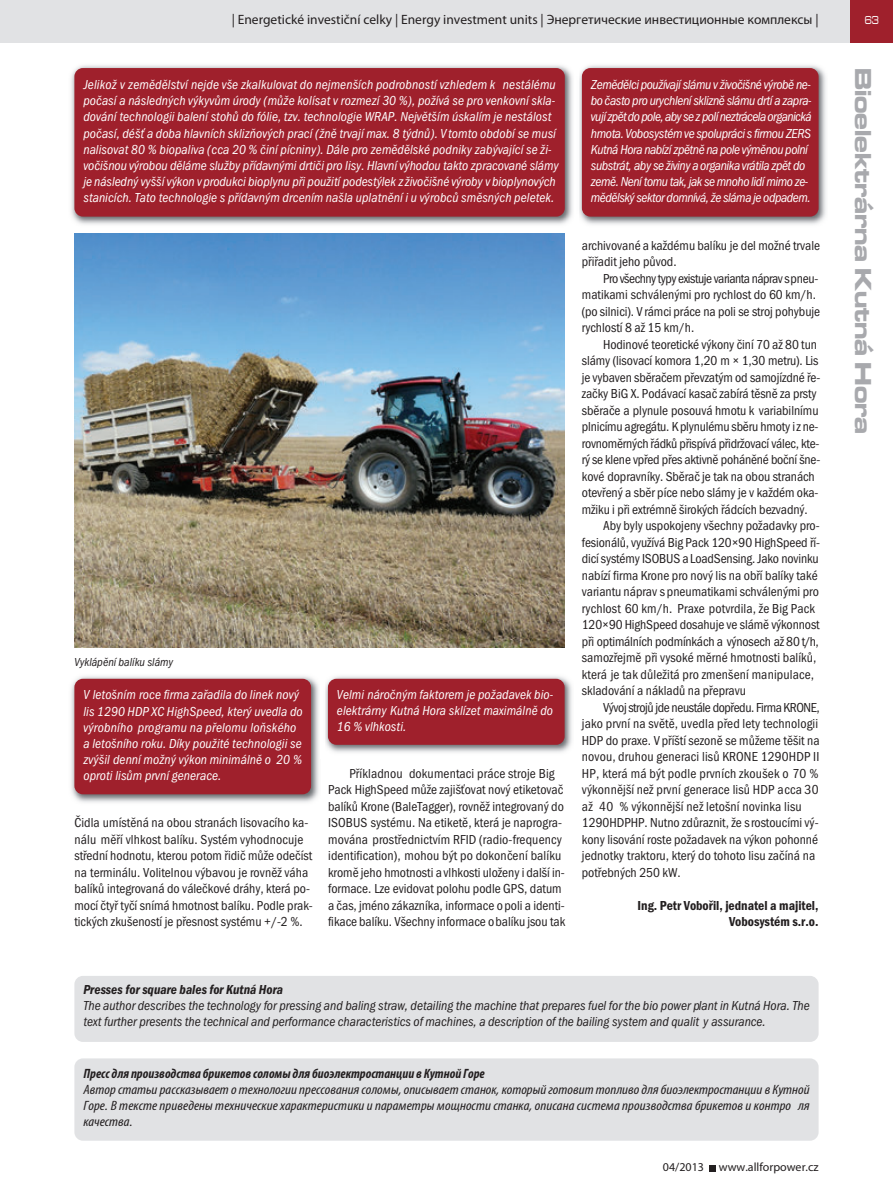
<style>
.page{position:relative;width:893px;height:1191px;background:#fff}
.page>*{position:absolute;margin:0;border:0;box-sizing:border-box;transform-origin:0 0}
.t1{font:700 expanded 24px "Microgramma DOT";color:#a8a9ad}
.t2{font:13.5px/16.5px "Franklin Got Itc TOT Boo Con";color:#231f20}
.t3{font:13.5px/16.2px "Franklin Got Itc TOT Boo Con Ita";letter-spacing:.005em;color:#fff}
.t4{font:13.5px/16.2px "Franklin Got Itc TOT Boo Con Ita";letter-spacing:-.03em;color:#fff}
.t5{font:13.5px/16.2px "Franklin Got Itc TOT Boo Con Ita";color:#231f20}
.t6{font:italic condensed 13.5px/16.2px "Myriad Pro";letter-spacing:.005em;color:#231f20;text-align:justify;scale:1.12 1}
.t7{font:13.5px "Myriad Pro";color:#231f20}
.t8{font:italic 700 condensed 13.5px "Myriad Pro";color:#231f20}
.t9{font:13.5px/16.5px "Franklin Got Itc TOT Dem Con";color:#231f20;text-align:right}
.t10{font:13.5px "Franklin Got Itc TOT Boo Con";letter-spacing:-.03em;color:#231f20}
.t11{font:13.5px "Franklin Got Itc TOT Dem Con Ita";color:#231f20}
.t12{font:12px "Myriad Pro";color:#231f20}
.t13{font:12px "Franklin Got Itc TOT Boo Con Ita";color:#231f20}
.t14{font:500 expanded 12px "Microgramma DOT";color:#fff;scale:.7 1}
</style>
<div class="page">
<div style="left:0;top:0;width:850px;height:43px;background:#e1e2e4"></div>
<div style="left:850px;top:0;width:43px;height:43px;background:#9f202c"></div>
<svg style="left:709px;top:1165px;width:6px;height:6px"></svg>
<div style="left:74px;top:976px;width:745px;height:66px;background:#e1e2e4;border-radius:9px"></div>
<div style="left:74px;top:1058px;width:745px;height:82px;background:#e1e2e4;border-radius:9px"></div>
<img style="left:71px;top:65px;width:502px;height:160px">
<div style="left:74px;top:68px;width:491px;height:149px;background:#9f202c;border-radius:9px"></div>
<img style="left:579px;top:65px;width:247px;height:160px">
<div style="left:582px;top:68px;width:237px;height:149px;background:#9f202c;border-radius:9px"></div>
<img style="left:71px;top:676px;width:248px;height:127px">
<div style="left:74px;top:679px;width:237px;height:115px;background:#9f202c;border-radius:9px"></div>
<img style="left:325px;top:676px;width:247px;height:77px">
<div style="left:328px;top:679px;width:237px;height:66px;background:#9f202c;border-radius:9px"></div>
<img style="left:74px;top:233px;width:491px;height:414px">
<p class="t7" style="left:232px;top:12px;width:588px">| Energetické investiční celky | Energy investment units | Энергетические инвестиционные комплексы |</p>
<p class="t3" style="left:83px;top:77px;width:477px">Jelikož v zemědělství nejde vše zkalkulovat do nejmenších podrobností vzhledem k nestálému počasí a následných výkyvům úrody (může kolísat v rozmezí 30 %), požívá se pro venkovní skla&shy;dování technologii balení stohů do fólie, tzv. technologie WRAP. Největším úskalím je nestálost počasí, déšť a doba hlavních sklizňových prací (žně trvají max. 8 týdnů). Vtomto období se musí nalisovat 80 % biopaliva (cca 20 % činí pícniny). Dále pro zemědělské podniky zabývající se ži&shy;vočišnou výrobou děláme služby přídavnými drtiči pro lisy. Hlavní výhodou takto zpracované slámy je následný vyšší výkon vprodukci bioplynu při použití podestýlek zživočišné výroby v bioplynových stanicích. Tato technologie s přídavným drcením našla uplatnění i u výrobců směsných peletek.</p>
<p class="t4" style="left:591px;top:77px;width:222px">Zemědělci používají slámu v živočišné výrobě ne&shy;bo často pro urychlení sklizně slámu drtí a zapra&shy;vujízpět do pole, aby se z polí neztrácela organická hmota. Vobosystém ve spolupráci s firmou ZERS Kutná Hora nabízí zpětně na pole výměnou polní substrát, aby se živiny a organika vrátila zpět do země. Není tomu tak, jak se mnoho lidí mimo ze&shy;mědělský sektor domnívá, že sláma je odpadem.</p>
<p class="t13" style="left:74px;top:655px;width:100px">Vyklápění balíku slámy</p>
<p class="t3" style="left:83px;top:687px;width:221px">V letošním roce firma zařadila do linek nový lis 1290 HDP XC HighSpeed, který uvedla do výrobního programu na přelomu loňského a letošního roku. Díky použité technologii se zvýšil denní možný výkon minimálně o 20 % oproti lisům první generace.</p>
<p class="t3" style="left:337px;top:686px;width:218px;text-align:justify">Velmi náročným faktorem je požadavek bio&shy;elektrárny Kutná Hora sklízet maximálně do 16 % vlhkosti.</p>
<p class="t2" style="left:328px;top:765px;width:239px;text-indent:21px">Příkladnou dokumentaci práce stroje Big Pack HighSpeed může zajišťovat nový etiketovač balíků Krone (BaleTagger), rovněž integrovaný do ISOBUS systému. Na etiketě, která je naprogra&shy;mována prostřednictvím RFID (radio-frequency identification), mohou být po dokončení balíku kromě jeho hmotnosti avlhkosti uloženy i další in&shy;formace. Lze evidovat polohu podle GPS, datum a čas, jméno zákazníka, informace opoli a identi&shy;fikace balíku. Všechny informace obalíku jsou tak</p>
<p class="t2" style="left:74px;top:814px;width:240px">Čidla umístěná na obou stranách lisovacího ka&shy;nálu měří vlhkost balíku. Systém vyhodnocuje střední hodnotu, kterou potom řidič může odečíst na terminálu. Volitelnou výbavou je rovněž váha balíků integrovaná do válečkové dráhy, která po&shy;mocí čtyř tyčí snímá hmotnost balíku. Podle prak&shy;tických zkušeností je přesnost systému +/-2 %.</p>
<p class="t2" style="left:582px;top:237px;width:240px">archivované a každému balíku je del možné trvale přiřadit jeho původ.</p>
<p class="t2" style="left:582px;top:270px;width:240px;text-indent:21px">Pro všechny typy existuje varianta náprav spneu&shy;matikami schválenými pro rychlost do 60 km/h. (po silnici). V rámci práce na poli se stroj pohybuje rychlostí 8 až 15 km/h.</p>
<p class="t2" style="left:603px;top:336px;width:215px">Hodinové teoretické výkony činí 70 až 80 tun</p>
<p class="t2" style="left:582px;top:352px;width:238px">slámy (lisovací komora 1,20 m × 1,30 metru). Lis</p>
<p class="t2" style="left:582px;top:369px;width:240px">je vybaven sběračem převzatým od samojízdné ře-</p>
<p class="t2" style="left:582px;top:385px;width:236px">začky BiG X. Podávací kasač zabírá těsně za prsty</p>
<p class="t2" style="left:582px;top:402px;width:238px">sběrače a plynule posouvá hmotu k variabilnímu</p>
<p class="t2" style="left:582px;top:418px;width:238px">plnicímu agregátu. K plynulému sběru hmoty i z ne-</p>
<p class="t2" style="left:582px;top:435px;width:239px">rovnoměrných řádků přispívá přidržovací válec, kte-</p>
<p class="t2" style="left:582px;top:451px;width:240px">rý se klene vpřed přes aktivně poháněné boční šne-</p>
<p class="t2" style="left:582px;top:468px;width:234px">kové dopravníky. Sběrač je tak na obou stranách</p>
<p class="t2" style="left:582px;top:484px;width:238px">otevřený a sběr píce nebo slámy je v každém oka-</p>
<p class="t2" style="left:582px;top:501px;width:227px">mžiku i při extrémně širokých řádcích bezvadný.</p>
<p class="t2" style="left:603px;top:517px;width:218px">Aby byly uspokojeny všechny požadavky pro-</p>
<p class="t2" style="left:582px;top:534px;width:240px">fesionálů, využívá Big Pack 120×90 HighSpeed ří-</p>
<p class="t2" style="left:582px;top:550px;width:238px">dicí systémy ISOBUS a LoadSensing. Jako novinku</p>
<p class="t2" style="left:582px;top:567px;width:237px">nabízí firma Krone pro nový lis na obří balíky také</p>
<p class="t2" style="left:582px;top:583px;width:238px">variantu náprav s pneumatikami schválenými pro</p>
<p class="t2" style="left:582px;top:600px;width:235px">rychlost 60 km/h. Praxe potvrdila, že Big Pack</p>
<p class="t2" style="left:582px;top:616px;width:239px">120×90 HighSpeed dosahuje ve slámě výkonnost</p>
<p class="t2" style="left:582px;top:633px;width:238px">při optimálních podmínkách a výnosech až 80 t/h,</p>
<p class="t2" style="left:582px;top:649px;width:236px">samozřejmě při vysoké měrné hmotnosti balíků,</p>
<p class="t2" style="left:582px;top:666px;width:234px">která je tak důležitá pro zmenšení manipulace,</p>
<p class="t2" style="left:582px;top:682px;width:166px">skladování a nákladů na přepravu</p>
<p class="t10" style="left:603px;top:699px;width:218px">Vývoj strojů jde neustále dopředu. Firma KRONE,</p>
<p class="t2" style="left:582px;top:715px;width:238px">jako první na světě, uvedla před lety technologii</p>
<p class="t2" style="left:582px;top:732px;width:239px">HDP do praxe. V příští sezoně se můžeme těšit na</p>
<p class="t2" style="left:582px;top:748px;width:239px">novou, druhou generaci lisů KRONE 1290HDP II</p>
<p class="t2" style="left:582px;top:765px;width:238px">HP, která má být podle prvních zkoušek o 70 %</p>
<p class="t2" style="left:582px;top:781px;width:238px">výkonnější než první generace lisů HDP acca 30</p>
<p class="t2" style="left:582px;top:798px;width:221px">až 40 % výkonnější než letošní novinka lisu</p>
<p class="t2" style="left:582px;top:814px;width:238px">1290HDPHP. Nutno zdůraznit, že srostoucími vý-</p>
<p class="t2" style="left:582px;top:831px;width:238px">kony lisování roste požadavek na výkon pohonné</p>
<p class="t2" style="left:582px;top:847px;width:235px">jednotky traktoru, který do tohoto lisu začíná na</p>
<p class="t2" style="left:582px;top:864px;width:100px">potřebných 250 kW.</p>
<p class="t9" style="left:638px;top:897px;width:183px">Ing. Petr Vobořil, jednatel a majitel,<br>Vobosystém s.r.o.</p>
<p class="t11" style="left:83px;top:981px;width:201px">Presses for square bales for Kutná Hora</p>
<p class="t5" style="left:83px;top:997px;width:728px">The author describes the technology for pressing and baling straw, detailing the machine that prepares fuel for the bio power plant in Kutná Hora. The text further presents the technical and performance characteristics of machines, a description of the bailing system and qualit y assurance.</p>
<p class="t8" style="left:83px;top:1064px;width:403px">Пресс для производства брикетов соломы для биоэлектростанции в Кутной Горе</p>
<p class="t6" style="left:83px;top:1081px;width:650px">Автор статьи рассказывает о технологии прессования соломы, описывает станок, который готовит топливо для биоэлектростанции в Кутной Горе. В тексте приведены технические характеристики и параметры мощности станка, описана система производства брикетов и контро ля качества.</p>
<p class="t12" style="left:663px;top:1159px;width:157px">04/2013 www.allforpower.cz</p>
<p class="t14" style="left:865px;top:13px;width:21px">63</p>
<h1 class="t1" style="left:879px;top:68px;width:367px;rotate:90deg">Bioelektrárna Kutná Hora</h1>
</div>
